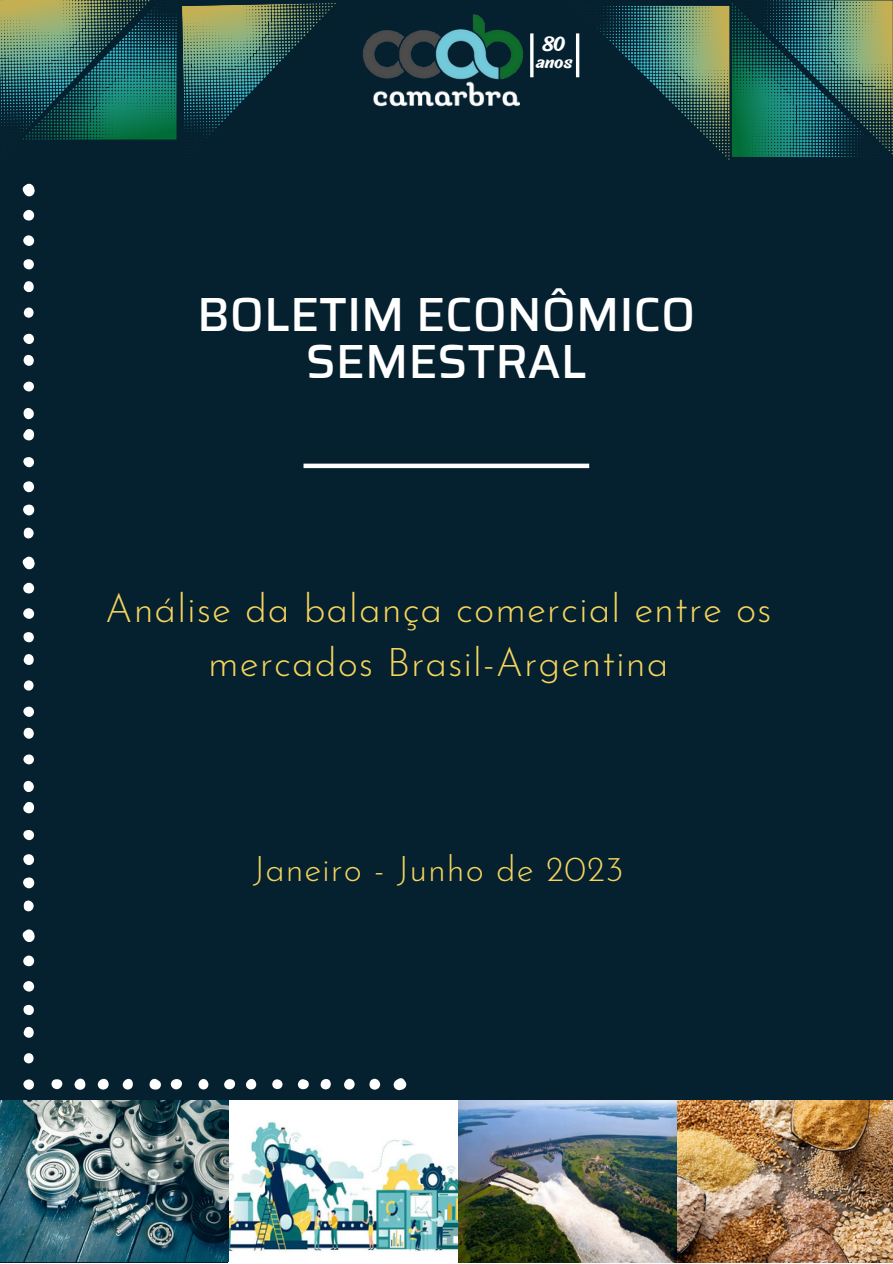
<style>
.page{position:relative;width:893px;height:1264px;background:#fff}
.page>*{position:absolute;margin:0;border:0;box-sizing:border-box;transform-origin:0 0}
.t1{font:500 48px "Saira";color:#fff}
.t2{font:300 39px/54px "Josefin Sans";letter-spacing:.025em;color:#f4d55d;text-align:center}
.t3{font:300 34.8px "Josefin Sans";letter-spacing:.025em;color:#f4d55d}
.t4{font:22.65px "Michegar";color:#fff}
.t5{font:20.1px "Michegar";color:#fff}
</style>
<div class="page">
<div style="left:0;top:0;width:892px;height:1262px;background:#05202e"></div>
<img style="left:0;top:1100px;width:458px;height:162px">
<svg style="left:23px;top:929px;width:12px;height:13px"></svg>
<svg style="left:23px;top:1174px;width:11px;height:12px"></svg>
<svg style="left:23px;top:1250px;width:11px;height:11px"></svg>
<svg style="left:23px;top:1226px;width:11px;height:11px"></svg>
<div style="left:23px;top:955px;width:11px;height:11px;background:#fff;border-radius:50%"></div>
<svg style="left:23px;top:1152px;width:11px;height:13px"></svg>
<div style="left:23px;top:981px;width:11px;height:10px;background:#fff;border-radius:50%"></div>
<svg style="left:24px;top:1100px;width:10px;height:11px"></svg>
<svg style="left:23px;top:1026px;width:11px;height:12px"></svg>
<svg style="left:23px;top:1202px;width:11px;height:10px"></svg>
<div style="left:23px;top:1079px;width:11px;height:10px;background:#fff;border-radius:50%"></div>
<div style="left:23px;top:1004px;width:11px;height:11px;background:#fff;border-radius:5px"></div>
<svg style="left:23px;top:1127px;width:11px;height:10px"></svg>
<div style="left:24px;top:1053px;width:10px;height:10px;background:#fff;border-radius:50%"></div>
<img style="left:458px;top:1100px;width:434px;height:162px">
<img style="left:373px;top:81px;width:146px;height:26px">
<div style="left:303px;top:463px;width:286px;height:5px;background:#fff"></div>
<svg style="left:23px;top:183px;width:12px;height:14px"></svg>
<svg style="left:23px;top:429px;width:11px;height:12px"></svg>
<div style="left:23px;top:504px;width:11px;height:11px;background:#fff;border-radius:50%"></div>
<div style="left:23px;top:481px;width:11px;height:11px;background:#fff;border-radius:50%"></div>
<div style="left:23px;top:210px;width:11px;height:10px;background:#fff;border-radius:50%"></div>
<svg style="left:23px;top:408px;width:11px;height:11px"></svg>
<div style="left:23px;top:235px;width:11px;height:11px;background:#fff;border-radius:50%"></div>
<div style="left:24px;top:355px;width:10px;height:11px;background:#fff;border-radius:50%"></div>
<svg style="left:23px;top:281px;width:11px;height:11px"></svg>
<div style="left:23px;top:457px;width:11px;height:10px;background:#fff;border-radius:5px"></div>
<svg style="left:24px;top:527px;width:10px;height:12px"></svg>
<div style="left:23px;top:334px;width:11px;height:10px;background:#fff;border-radius:50%"></div>
<div style="left:23px;top:259px;width:11px;height:10px;background:#fff;border-radius:5px"></div>
<svg style="left:23px;top:381px;width:11px;height:10px"></svg>
<div style="left:24px;top:307px;width:10px;height:11px;background:#fff;border-radius:50%"></div>
<svg style="left:23px;top:556px;width:12px;height:13px"></svg>
<svg style="left:23px;top:802px;width:11px;height:11px"></svg>
<div style="left:23px;top:877px;width:11px;height:11px;background:#fff;border-radius:50%"></div>
<div style="left:23px;top:854px;width:11px;height:11px;background:#fff;border-radius:50%"></div>
<div style="left:23px;top:582px;width:11px;height:11px;background:#fff;border-radius:50%"></div>
<svg style="left:23px;top:780px;width:11px;height:12px"></svg>
<div style="left:23px;top:608px;width:11px;height:11px;background:#fff;border-radius:50%"></div>
<div style="left:24px;top:727px;width:10px;height:11px;background:#fff;border-radius:50%"></div>
<svg style="left:23px;top:654px;width:11px;height:11px"></svg>
<div style="left:23px;top:830px;width:11px;height:10px;background:#fff;border-radius:5px"></div>
<svg style="left:24px;top:900px;width:10px;height:12px"></svg>
<div style="left:23px;top:706px;width:11px;height:11px;background:#fff;border-radius:50%"></div>
<div style="left:23px;top:632px;width:11px;height:10px;background:#fff;border-radius:5px"></div>
<svg style="left:23px;top:754px;width:11px;height:10px"></svg>
<div style="left:24px;top:680px;width:10px;height:10px;background:#fff;border-radius:50%"></div>
<svg style="left:393px;top:1078px;width:14px;height:12px"></svg>
<svg style="left:149px;top:1078px;width:12px;height:11px"></svg>
<div style="left:74px;top:1078px;width:11px;height:11px;background:#fff;border-radius:50%"></div>
<div style="left:98px;top:1078px;width:11px;height:11px;background:#fff;border-radius:50%"></div>
<div style="left:369px;top:1078px;width:11px;height:11px;background:#fff;border-radius:50%"></div>
<svg style="left:170px;top:1079px;width:12px;height:10px"></svg>
<div style="left:344px;top:1078px;width:10px;height:11px;background:#fff;border-radius:50%"></div>
<div style="left:224px;top:1079px;width:11px;height:10px;background:#fff;border-radius:50%"></div>
<svg style="left:297px;top:1079px;width:12px;height:10px"></svg>
<div style="left:123px;top:1078px;width:10px;height:11px;background:#fff;border-radius:5px"></div>
<svg style="left:51px;top:1079px;width:11px;height:10px"></svg>
<div style="left:246px;top:1078px;width:10px;height:11px;background:#fff;border-radius:50%"></div>
<svg style="left:320px;top:1078px;width:11px;height:11px"></svg>
<svg style="left:198px;top:1079px;width:10px;height:10px"></svg>
<div style="left:272px;top:1079px;width:10px;height:10px;background:#fff;border-radius:50%"></div>
<svg style="left:0;top:0;width:336px;height:140px"></svg>
<svg style="left:576px;top:0;width:316px;height:160px"></svg>
<img style="left:363px;top:14px;width:160px;height:66px">
<hr style="left:530px;top:33px;width:3px;height:44px;background:#fff">
<hr style="left:576px;top:33px;width:3px;height:44px;background:#fff">
<p class="t4" style="left:544px;top:34px;width:23px">80</p>
<p class="t5" style="left:537px;top:53px;width:38px">anos</p>
<p class="t1" style="left:197px;top:276px;width:499px">BOLETIM ECONÔMICO</p>
<p class="t1" style="left:306px;top:324px;width:282px">SEMESTRAL</p>
<p class="t2" style="left:105px;top:585px;width:668px">Análise da balança comercial entre os mercados Brasil-Argentina</p>
<p class="t3" style="left:253px;top:855px;width:372px">Janeiro - Junho de 2023</p>
</div>
